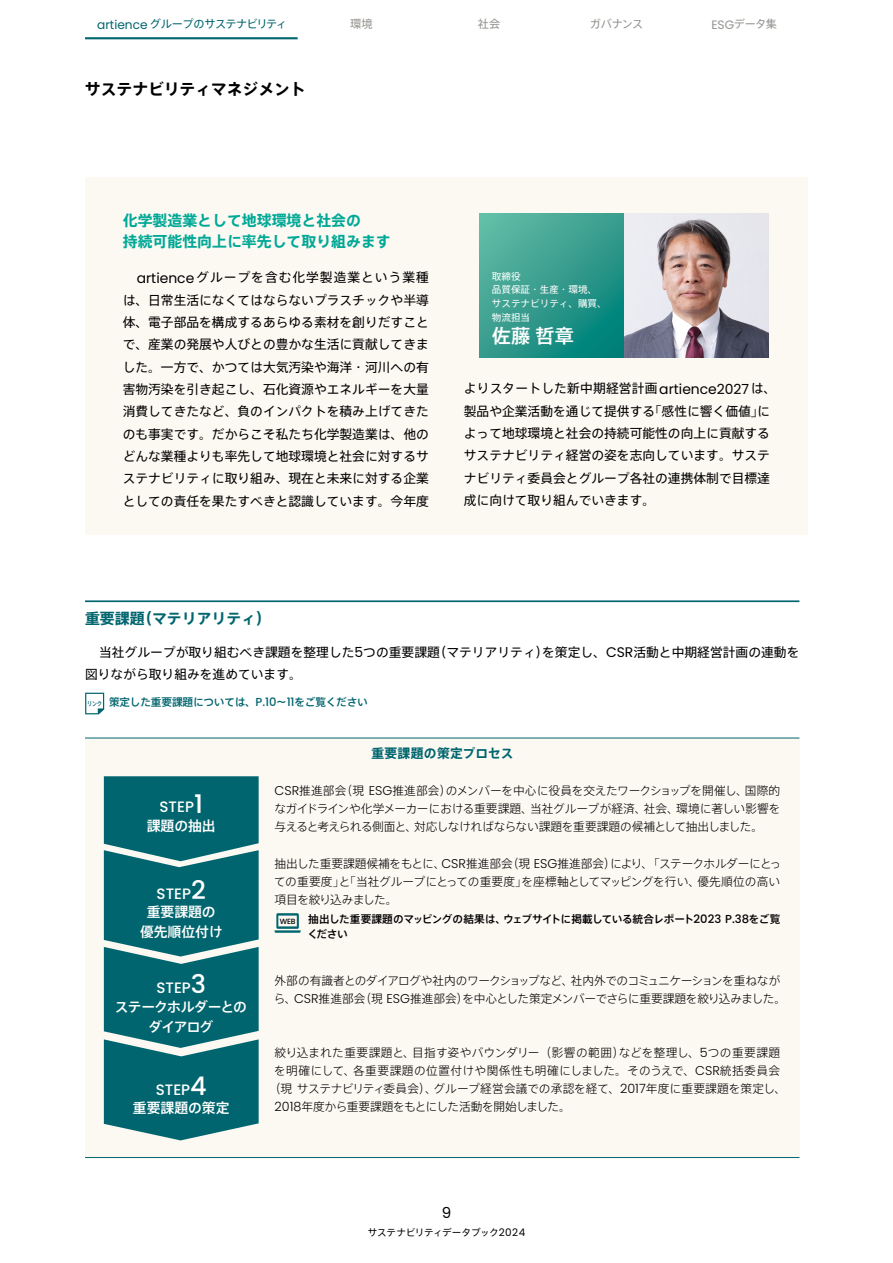
<style>
.page{position:relative;width:893px;height:1263px;background:#fff}
.page>*{position:absolute;margin:0;border:0;box-sizing:border-box;transform-origin:0 0}
.t1{font:500 19.2px "Axis Std";color:#fff}
.t2{font:700 15.9px "Axis Std";letter-spacing:-.01em;color:#000}
.t3{font:500 15px "Poppins";color:#fff}
.t4{font:15px "Poppins";color:#000}
.t5{font:700 14.85px/21.3px "Axis Std";color:#00a896}
.t6{font:700 14.85px "Axis Std";color:#00656e}
.t7{font:500 13.8px/20.2px "Axis Std";color:#fff;text-align:center}
.t8{font:500 13.8px/20.2px "Axis Std";letter-spacing:-.06em;color:#fff;text-align:center}
.t9{font:12.75px/22.4px "Axis Std";color:#000}
.t10{font:700 12.75px "Axis Std";letter-spacing:.03em;color:#00656e}
.t11{font:300 11.7px/18px "Axis Std";letter-spacing:-.02em;color:#000;text-align:justify}
.t12{font:300 11.7px/18.1px "Axis Std";letter-spacing:-.04em;color:#000}
.t13{font:300 11.7px "Axis Std";color:#000}
.t14{font:300 11.7px "Axis Std";letter-spacing:.04em;color:#000}
.t15{font:300 11.7px "Axis Std";letter-spacing:.035em;color:#000}
.t16{font:11.1px "Axis Std";letter-spacing:-.06em;color:#00656e}
.t17{font:11.1px "Axis Std";letter-spacing:-.04em;color:#95938f}
.t18{font:500 10.65px/15.9px "Axis Std";letter-spacing:-.035em;color:#000}
.t19{font:500 10.65px "Axis Std";letter-spacing:-.015em;color:#00656e}
.t20{font:9.6px/13.8px "Axis Std";color:#fff}
.t21{font:9.6px "Axis Std";letter-spacing:-.03em;color:#000}
.s1{font-family:"Poppins";font-size:12.15px}
.s2{font-family:"Poppins";font-size:13.95px}
.s3{font-size:6.45px}
.s4{font-family:"Poppins";font-size:11.55px}
.s5{font-size:25.65px}
.s6{font-family:"Poppins";font-size:12.75px}
.s7{font-family:"Poppins";font-size:10.5px}
</style>
<div class="page">
<hr style="left:85px;top:37px;width:213px;height:2px;background:#00656e">
<div style="left:85px;top:738px;width:714px;height:419px;background:#fcf9f3"></div>
<hr style="left:85px;top:738px;width:714px;height:1px;background:#00656e">
<hr style="left:85px;top:1157px;width:714px;height:1px;background:#00656e">
<svg style="left:104px;top:776px;width:155px;height:364px;background:#157179"></svg>
<svg style="left:275px;top:913px;width:26px;height:20px"></svg>
<hr style="left:85px;top:600px;width:714px;height:2px;background:#00656e">
<svg style="left:85px;top:693px;width:19px;height:21px"></svg>
<div style="left:85px;top:177px;width:723px;height:358px;background:#fcf9f3"></div>
<svg style="left:480px;top:213px;width:144px;height:145px;background:#339c8d"></svg>
<img style="left:624px;top:213px;width:145px;height:145px">
<p class="t16" style="left:97px;top:16px;width:191px"><span class="s1">artience</span> グループのサステナビリティ</p>
<p class="t17" style="left:350px;top:16px;width:24px">環境</p>
<p class="t17" style="left:478px;top:16px;width:24px">社会</p>
<p class="t17" style="left:590px;top:16px;width:55px">ガバナンス</p>
<p class="t17" style="left:711px;top:16px;width:67px"><span class="s1">ESG</span>データ集</p>
<p class="t2" style="left:85px;top:77px;width:222px">サステナビリティマネジメント</p>
<p class="t5" style="left:123px;top:209px;width:269px">化学製造業として地球環境と社会の<br>持続可能性向上に率先して取り組みます</p>
<p class="t9" style="left:123px;top:265px;width:308px;text-align:justify;text-indent:14px"><span class="s2">artience</span>グループを含む化学製造業という業種は、日常生活になくてはならないプラスチックや半導体、電子部品を構成するあらゆる素材を創りだすことで、産業の発展や人びとの豊かな生活に貢献してきました。一方で、かつては大気汚染や海洋・河川への有害物汚染を引き起こし、石化資源やエネルギーを大量消費してきたなど、負のインパクトを積み上げてきたのも事実です。だからこそ私たち化学製造業は、他のどんな業種よりも率先して地球環境と社会に対するサステナビリティに取り組み、現在と未来に対する企業としての責任を果たすべきと認識しています。今年度</p>
<p class="t20" style="left:492px;top:269px;width:116px">取締役<br>品質保証・生産・環境、サステナビリティ、購買、物流担当</p>
<h1 class="t1" style="left:492px;top:322px;width:83px">佐藤哲章</h1>
<p class="t9" style="left:464px;top:376px;width:314px">よりスタートした新中期経営計画<span class="s2">artience2027</span>は、製品や企業活動を通じて提供する「感性に響く価値」によって地球環境と社会の持続可能性の向上に貢献するサステナビリティ経営の姿を志向しています。サステナビリティ委員会とグループ各社の連携体制で目標達成に向けて取り組んでいきます。</p>
<p class="t6" style="left:85px;top:607px;width:188px">重要課題（マテリアリティ）</p>
<p class="t9" style="left:85px;top:640px;width:716px;text-indent:14px">当社グループが取り組むべき課題を整理した<span class="s2">5</span>つの重要課題（マテリアリティ）を策定し、<span class="s2">CSR</span>活動と中期経営計画の連動を図りながら取り組みを進めています。</p>
<p class="t19" style="left:87px;top:694px;width:282px"><span class="s3">リンク</span> 策定した重要課題については、<span class="s4">P.10</span>～<span class="s4">11</span>をご覧ください</p>
<p class="t3" style="left:160px;top:798px;width:45px">STEP<span class="s5">1</span></p>
<p class="t7" style="left:147px;top:815px;width:71px">課題の抽出</p>
<p class="t3" style="left:157px;top:885px;width:51px">STEP<span class="s5">2</span></p>
<p class="t7" style="left:140px;top:901px;width:84px">重要課題の優先順位付け</p>
<p class="t3" style="left:156px;top:979px;width:51px">STEP<span class="s5">3</span></p>
<p class="t8" style="left:115px;top:995px;width:133px">ステークホルダーとのダイアログ</p>
<p class="t3" style="left:156px;top:1080px;width:53px">STEP<span class="s5">4</span></p>
<p class="t7" style="left:133px;top:1097px;width:98px">重要課題の策定</p>
<p class="t10" style="left:371px;top:743px;width:144px">重要課題の策定プロセス</p>
<p class="t11" style="left:274px;top:780px;width:507px"><span class="s6">CSR</span>推進部会（現 <span class="s6">ESG</span>推進部会）のメンバーを中心に役員を交えたワークショップを開催し、国際的なガイドラインや化学メーカーにおける重要課題、当社グループが経済、社会、環境に著しい影響を与えると考えられる側面と、対応しなければならない課題を重要課題の候補として抽出しました。</p>
<p class="t11" style="left:274px;top:854px;width:509px">抽出した重要課題候補をもとに、<span class="s6">CSR</span>推進部会（現 <span class="s6">ESG</span>推進部会）により、「ステークホルダーにとっての重要度」と「当社グループにとっての重要度」を座標軸としてマッピングを行い、優先順位の高い項目を絞り込みました。</p>
<p class="t18" style="left:307px;top:910px;width:474px;text-indent:-28px"><sub>WEB</sub> 抽出した重要課題のマッピングの結果は、ウェブサイトに掲載している統合レポート<span class="s4">2023 P.38</span>をご覧ください</p>
<p class="t12" style="left:274px;top:971px;width:514px">外部の有識者とのダイアログや社内のワークショップなど、社内外でのコミュニケーションを重ねながら、<span class="s6">CSR</span>推進部会（現 <span class="s6">ESG</span>推進部会）を中心とした策定メンバーでさらに重要課題を絞り込みました。</p>
<p class="t14" style="left:275px;top:1043px;width:507px">絞り込まれた重要課題と、目指す姿やバウンダリー（影響の範囲）などを整理し、<span class="s6">5</span>つの重要課題</p>
<p class="t15" style="left:274px;top:1062px;width:507px">を明確にして、各重要課題の位置付けや関係性も明確にしました。そのうえで、<span class="s6">CSR</span>統括委員会</p>
<p class="t13" style="left:269px;top:1080px;width:519px">（現サステナビリティ委員会）、グループ経営会議での承認を経て、<span class="s6">2017</span>年度に重要課題を策定し、</p>
<p class="t11" style="left:275px;top:1097px;width:298px"><span class="s6">2018</span>年度から重要課題をもとにした活動を開始しました。</p>
<p class="t4" style="left:442px;top:1204px;width:11px">9</p>
<p class="t21" style="left:368px;top:1225px;width:159px">サステナビリティデータブック<span class="s7">2024</span></p>
</div>
